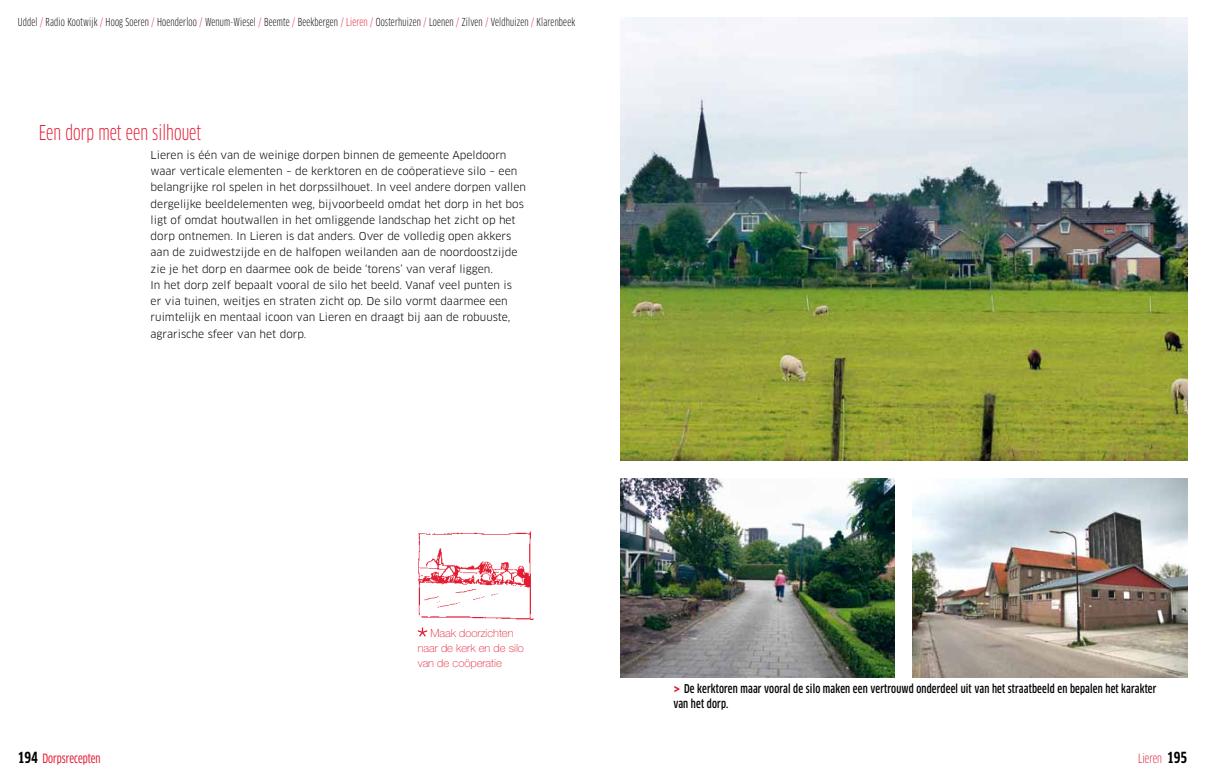
<style>
.page{position:relative;width:1205px;height:780px;background:#fff}
.page>*{position:absolute;margin:0;border:0;box-sizing:border-box;transform-origin:0 0}
.t1{font:20px "Clan Cond";color:#e31a32}
.t2{font:12.5px "Clan Cond News";color:#e31a32}
.t3{font:12.5px "Clan Cond";color:#e31a32}
.t4{font:500 11.88px/15px "Clan Cond";letter-spacing:.015em;color:#000}
.t5{font:100 11.25px/15px "Helvetica Neue";color:#e31a32}
.t6{font:10.75px "Clan Cond";letter-spacing:.015em;color:#000}
.t7{font:10.62px/16.2px "Clan";color:#000}
.s1{color:#e31a32}
.s2{font-family:"Clan";font-weight:700;color:#e31a32}
.s3{font-family:"Clan Cond";font-weight:700;font-size:15px;color:#000}
.s4{font-weight:700;font-size:15px;color:#000}
</style>
<div class="page">
<svg style="left:418px;top:627px;width:9px;height:9px"></svg>
<img style="left:418px;top:531px;width:116px;height:89px">
<img style="left:620px;top:478px;width:275px;height:199px">
<img style="left:620px;top:18px;width:567px;height:443px">
<img style="left:912px;top:478px;width:275px;height:199px">
<p class="t6" style="left:18px;top:15px;width:559px">Uddel <span class="s1">/</span> Radio Kootwijk <span class="s1">/</span> Hoog Soeren <span class="s1">/</span> Hoenderloo <span class="s1">/</span> Wenum-Wiesel <span class="s1">/</span> Beemte <span class="s1">/</span> Beekbergen <span class="s1">/ Lieren /</span> Oosterhuizen <span class="s1">/</span> Loenen <span class="s1">/</span> Zilven <span class="s1">/</span> Veldhuizen <span class="s1">/</span> Klarenbeek</p>
<h1 class="t1" style="left:39px;top:120px;width:164px">Een dorp met een silhouet</h1>
<p class="t7" style="left:151px;top:147px;width:377px">Lieren is één van de weinige dorpen binnen de gemeente Apeldoorn waar verticale elementen – de kerktoren en de coöperatieve silo – een belangrijke rol spelen in het dorpssilhouet. In veel andere dorpen vallen dergelijke beeldelementen weg, bijvoorbeeld omdat het dorp in het bos ligt of omdat houtwallen in het omliggende landschap het zicht op het dorp ontnemen. In Lieren is dat anders. Over de volledig open akkers aan de zuidwestzijde en de halfopen weilanden aan de noordoostzijde zie je het dorp en daarmee ook de beide ‘torens’ van veraf liggen.<br>In het dorp zelf bepaalt vooral de silo het beeld. Vanaf veel punten is<br>er via tuinen, weitjes en straten zicht op. De silo vormt daarmee een ruimtelijk en mentaal icoon van Lieren en draagt bij aan de robuuste, agrarische sfeer van het dorp.</p>
<p class="t5" style="left:418px;top:625px;width:108px;text-indent:13px">Maak doorzichten naar de kerk en de silo van de coöperatie</p>
<p class="t4" style="left:673px;top:681px;width:485px"><span class="s2">&gt;</span> De kerktoren maar vooral de silo maken een vertrouwd onderdeel uit van het straatbeeld en bepalen het karakter van het dorp.</p>
<p class="t2" style="left:18px;top:751px;width:84px"><span class="s3">194</span> Dorpsrecepten</p>
<p class="t3" style="left:1138px;top:751px;width:51px">Lieren <span class="s4">195</span></p>
</div>
